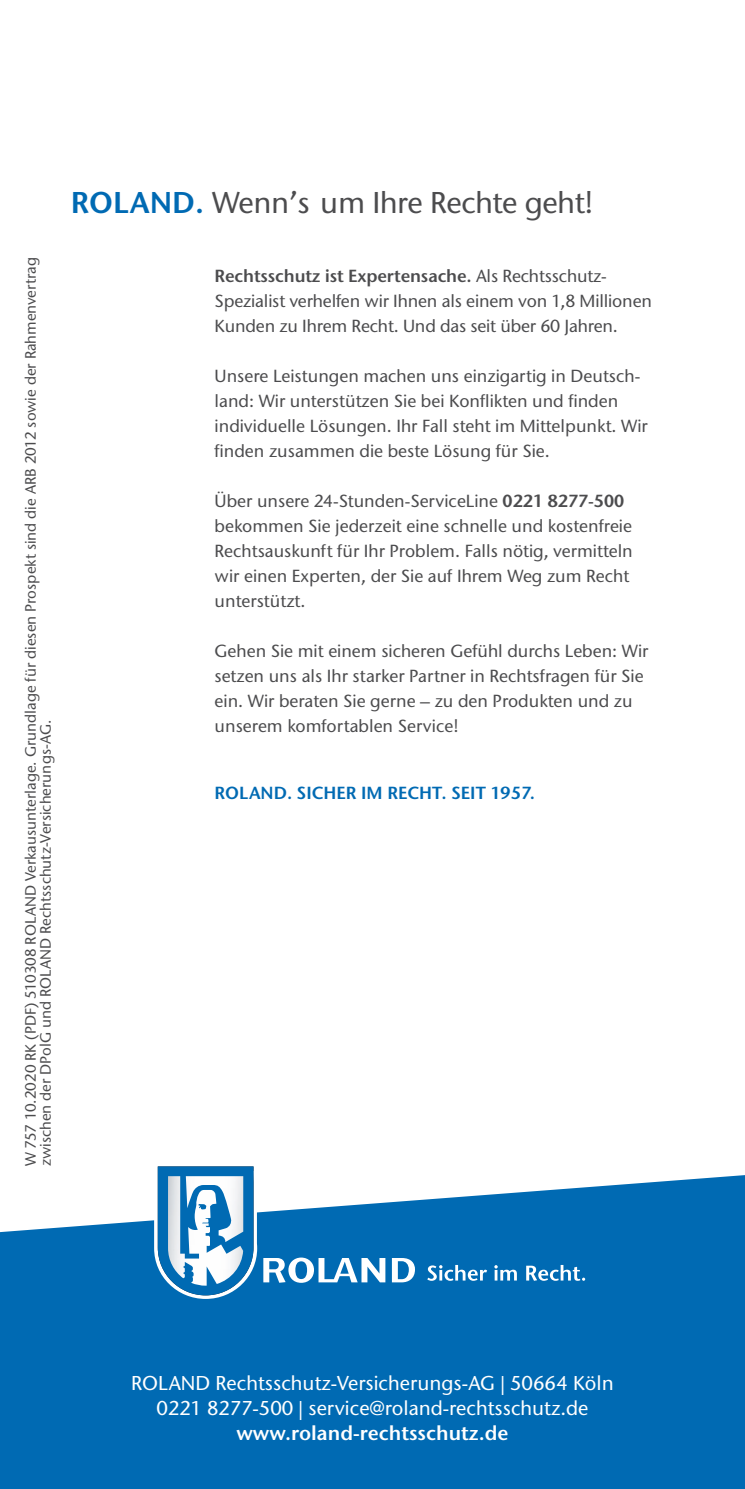
<style>
.page{position:relative;width:745px;height:1489px;background:#fff}
.page>*{position:absolute;margin:0;border:0;box-sizing:border-box;transform-origin:0 0}
.t1{font:500 30px "Stone Sans ITC Std";letter-spacing:-.01em;color:#4c4c4e}
.t2{font:500 20px/25px "Stone Sans ITC Std";color:#fff;text-align:center}
.t3{font:600 20px "Stone Sans ITC Std";color:#fff}
.t4{font:500 17.5px/25px "Stone Sans ITC Std";color:#4c4c4e}
.t5{font:600 17.5px "Stone Sans ITC Std";color:#006ab3}
.t6{font:500 15px/15px "Stone Sans ITC Std";color:#4c4c4e}
.s1{font-weight:600;color:#006ab3}
.s2{font-weight:600}
.s3{font-family:"Stone Sans";font-weight:600}
</style>
<div class="page">
<svg style="left:0;top:1175px;width:744px;height:313px;background:#1475b9"></svg>
<svg style="left:263px;top:1257px;width:151px;height:25px"></svg>
<svg style="left:427px;top:1264px;width:158px;height:16px"></svg>
<svg style="left:154px;top:1166px;width:103px;height:132px"></svg>
<p class="t6" style="left:23px;top:1166px;width:910px;rotate:-90deg">W 757 10.2020 RK (PDF) 510308 ROLAND Verkausunterlage. Grundlage für diesen Prospekt sind die ARB 2012 sowie der Rahmenvertrag zwischen der DPolG und ROLAND Rechtsschutz-Versicherungs-AG.</p>
<h1 class="t1" style="left:71px;top:184px;width:524px"><span class="s1">ROLAND.</span> Wenn’s um Ihre Rechte geht!</h1>
<p class="t4" style="left:214px;top:263px;width:438px"><span class="s2">Rechtsschutz ist Expertensache.</span> Als Rechtsschutz-<br>Spezialist verhelfen wir Ihnen als einem von 1,8 Millionen<br>Kunden zu Ihrem Recht. Und das seit über 60 Jahren.</p>
<p class="t4" style="left:214px;top:363px;width:434px">Unsere Leistungen machen uns einzigartig in Deutsch&shy;land: Wir unterstützen Sie bei Konflikten und finden individuelle Lösungen. Ihr Fall steht im Mittelpunkt. Wir finden zusammen die beste Lösung für Sie.</p>
<p class="t4" style="left:214px;top:488px;width:419px">Über unsere 24-Stunden-ServiceLine <span class="s3">0221 8277-500 </span>bekommen Sie jederzeit eine schnelle und kostenfreie Rechtsauskunft für Ihr Problem. Falls nötig, vermitteln wir einen Experten, der Sie auf Ihrem Weg zum Recht unterstützt.</p>
<p class="t4" style="left:214px;top:638px;width:435px">Gehen Sie mit einem sicheren Gefühl durchs Leben: Wir setzen uns als Ihr starker Partner in Rechtsfragen für Sie ein. Wir beraten Sie gerne – zu den Produkten und zu unserem komfortablen Service!</p>
<p class="t5" style="left:214px;top:782px;width:322px">ROLAND. SICHER IM RECHT. SEIT 1957.</p>
<p class="t2" style="left:131px;top:1370px;width:484px">ROLAND Rechtsschutz-Versicherungs-AG | 50664 Köln<br>0221 8277-500 | service@roland-rechtsschutz.de</p>
<p class="t3" style="left:236px;top:1420px;width:273px">www.roland-rechtsschutz.de</p>
</div>
